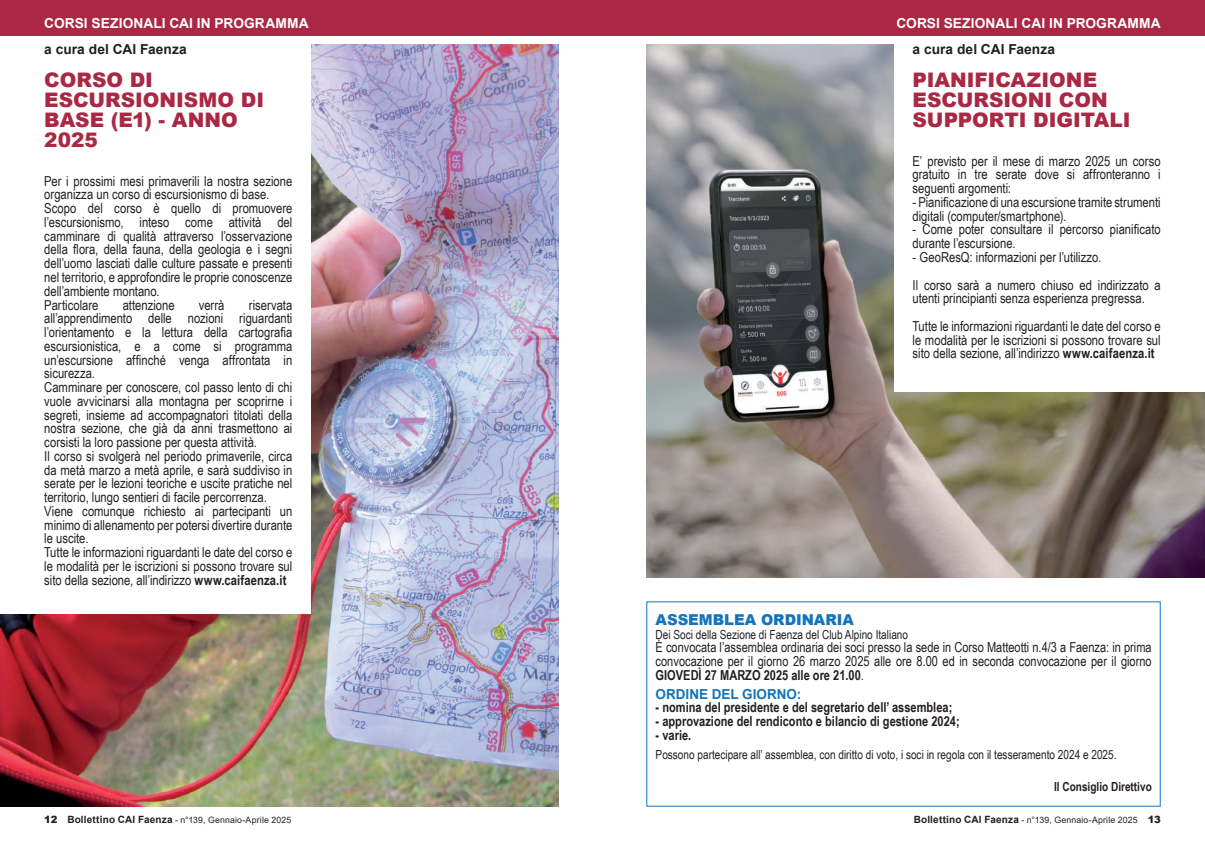
<style>
.page{position:relative;width:1205px;height:851px;background:#fff}
.page>*{position:absolute;margin:0;border:0;box-sizing:border-box;transform-origin:0 0}
.t1{font:900 20px/20px "Arial";color:#aa2843}
.t2{font:900 15px "Arial";color:#1374bb}
.t3{font:13.75px/13.8px "Arial Narrow";color:#231f20}
.t4{font:700 13.75px "Arial Narrow";color:#231f20}
.t5{font:700 13.75px "Arial";letter-spacing:.005em;color:#fff}
.t6{font:700 13.75px "Arial";letter-spacing:.005em;color:#231f20}
.t7{font:700 13.75px "Arial";color:#1374bb}
.t8{font:12.5px "Arial Narrow";color:#231f20}
.t9{font:700 12.5px "Arial Narrow";color:#231f20}
.t10{font:8.75px "Arial";letter-spacing:.015em;color:#231f20}
.s1{font-weight:700}
.s2{font-weight:900;font-size:10px}
.s3{font-weight:700;font-size:10px}
</style>
<div class="page">
<img style="left:647px;top:44px;width:558px;height:533px">
<img style="left:0;top:44px;width:558px;height:762px">
<div style="left:0;top:39px;width:310px;height:574px;background:#fff"></div>
<div style="left:895px;top:39px;width:310px;height:352px;background:#fff"></div>
<div style="left:0;top:0;width:613px;height:35px;background:#aa2843"></div>
<div style="left:592px;top:0;width:613px;height:35px;background:#aa2843"></div>
<p class="t5" style="left:44px;top:13px;width:266px">CORSI SEZIONALI CAI IN PROGRAMMA</p>
<p class="t5" style="left:896px;top:13px;width:266px">CORSI SEZIONALI CAI IN PROGRAMMA</p>
<p class="t6" style="left:44px;top:40px;width:144px">a cura del CAI Faenza</p>
<h1 class="t1" style="left:44px;top:69px;width:221px">CORSO DI<br>ESCURSIONISMO DI<br>BASE (E1) - ANNO<br>2025</h1>
<p class="t3" style="left:44px;top:173px;width:250px">Per i prossimi mesi primaverili la nostra sezione organizza un corso di escursionismo di base.<br>Scopo del corso è quello di promuovere l’escursionismo, inteso come attività del camminare di qualità attraverso l’osservazione della flora, della fauna, della geologia e i segni dell’uomo lasciati dalle culture passate e presenti nel territorio, e approfondire le proprie conoscenze dell’ambiente montano.<br>Particolare</p>
<p class="t3" style="left:123px;top:297px;width:53px">attenzione</p>
<p class="t3" style="left:199px;top:297px;width:27px">verrà</p>
<p class="t3" style="left:44px;top:297px;width:250px;text-indent:204px">riservata all’apprendimento delle nozioni riguardanti l’orientamento e la lettura della cartografia escursionistica, e a come si programma un’escursione affinché venga affrontata in sicurezza.<br>Camminare per conoscere, col passo lento di chi vuole avvicinarsi alla montagna per scoprirne i segreti, insieme ad accompagnatori titolati della nostra sezione, che già da anni trasmettono ai corsisti la loro passione per questa attività.<br>Il corso si svolgerà nel periodo primaverile, circa da metà marzo a metà aprile, e sarà suddiviso in serate per le lezioni teoriche e uscite pratiche nel territorio, lungo sentieri di facile percorrenza.<br>Viene comunque richiesto ai partecipanti un minimo di allenamento per potersi divertire durante le uscite.<br>Tutte le informazioni riguardanti le date del corso e le modalità per le iscrizioni si possono trovare sul sito della sezione, all’indirizzo <span class="s1">www.caifaenza.it</span></p>
<p class="t6" style="left:912px;top:40px;width:144px">a cura del CAI Faenza</p>
<h1 class="t1" style="left:912px;top:69px;width:219px">PIANIFICAZIONE<br>ESCURSIONI CON<br>SUPPORTI DIGITALI</h1>
<p class="t3" style="left:912px;top:153px;width:250px;text-align:justify">E’ previsto per il mese di marzo 2025 un corso gratuito in tre serate dove si affronteranno i seguenti argomenti:</p>
<p class="t3" style="left:912px;top:195px;width:250px">- Pianificazione di una escursione tramite strumenti digitali (computer/smartphone).</p>
<p class="t3" style="left:912px;top:222px;width:250px">- Come poter consultare il percorso pianificato durante l’escursione.</p>
<p class="t3" style="left:912px;top:243px;width:250px;line-height:27.5px">- GeoResQ: informazioni per l’utilizzo.<br>Il corso sarà a numero chiuso ed indirizzato a</p>
<p class="t3" style="left:912px;top:284px;width:250px;line-height:27.5px">utenti principianti senza esperienza pregressa.<br>Tutte le informazioni riguardanti le date del corso e</p>
<p class="t3" style="left:912px;top:332px;width:250px">le modalità per le iscrizioni si possono trovare sul sito della sezione, all’indirizzo <span class="s1">www.caifaenza.it</span></p>
<p class="t2" style="left:656px;top:608px;width:200px">ASSEMBLEA ORDINARIA</p>
<p class="t8" style="left:656px;top:625px;width:254px">Dei Soci della Sezione di Faenza del Club Alpino Italiano</p>
<p class="t3" style="left:656px;top:640px;width:497px;text-align:justify">È convocata l’assemblea ordinaria dei soci presso la sede in Corso Matteotti n.4/3 a Faenza: in prima convocazione per il giorno 26 marzo 2025 alle ore 8.00 ed in seconda convocazione per il giorno <span class="s1">GIOVEDÌ 27 MARZO 2025 alle ore 21.00</span>.</p>
<p class="t7" style="left:656px;top:684px;width:147px">ORDINE DEL GIORNO:</p>
<p class="t4" style="left:656px;top:697px;width:298px">- nomina del presidente e del segretario dell’ assemblea;</p>
<p class="t4" style="left:656px;top:710px;width:305px">- approvazione del rendiconto e bilancio di gestione 2024;</p>
<p class="t4" style="left:656px;top:724px;width:37px">- varie.</p>
<p class="t8" style="left:656px;top:745px;width:462px">Possono partecipare all’ assemblea, con diritto di voto, i soci in regola con il tesseramento 2024 e 2025.</p>
<p class="t9" style="left:1054px;top:777px;width:99px">Il Consiglio Direttivo</p>
<p class="t10" style="left:44px;top:813px;width:248px"><span class="s2">12</span> <span class="s3">Bollettino CAI Faenza</span> - n°139, Gennaio-Aprile 2025</p>
<p class="t10" style="left:914px;top:813px;width:248px"><span class="s3">Bollettino CAI Faenza</span> - n°139, Gennaio-Aprile 2025 <span class="s2">13</span></p>
</div>
